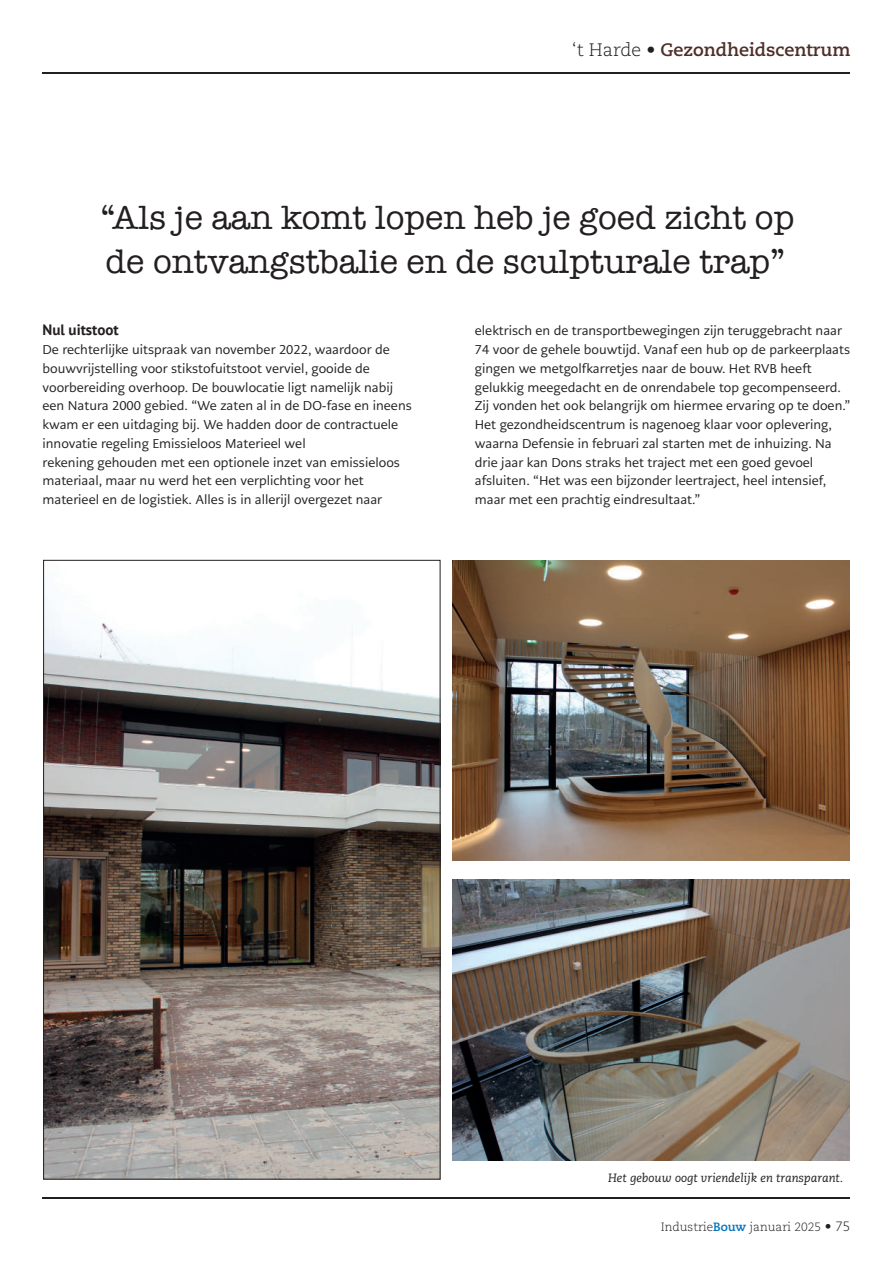
<style>
.page{position:relative;width:893px;height:1263px;background:#fff}
.page>*{position:absolute;margin:0;border:0;box-sizing:border-box;transform-origin:0 0}
.t1{font:34.5px/44.1px "American Typewriter";color:#231f20}
.t2{font:700 18px "Caecilia LT Pro 75";color:#4e2e28}
.t3{font:700 15px "PT Sans";color:#231f20}
.t4{font:12.75px/18.8px "PMN Caecilia Sans Text";color:#231f20}
.t5{font:italic 12px "Caecilia LT Pro 56";color:#231f20}
.t6{font:300 12px "Caecilia LT Pro 45";color:#231f20}
.s1{font-family:"Caecilia LT Pro 45";font-weight:300;color:#231f20}
.s2{font-family:"Caecilia LT Pro 75";font-weight:700;color:#0072bc}
.s3{font-size:13.5px}
</style>
<div class="page">
<hr style="left:43px;top:72px;width:807px;height:1px;background:#231f20">
<hr style="left:43px;top:1198px;width:807px;height:1px;background:#231f20">
<img style="left:46px;top:598px;width:392px;height:579px">
<img style="left:453px;top:560px;width:396px;height:300px">
<img style="left:453px;top:879px;width:396px;height:281px">
<h2 class="t2" style="left:572px;top:38px;width:280px"><span class="s1">‘t Harde •</span> Gezondheidscentrum</h2>
<h1 class="t1" style="left:101px;top:194px;width:695px">“Als je aan komt lopen heb je goed zicht op de ontvangstbalie en de sculpturale trap”</h1>
<p class="t3" style="left:43px;top:320px;width:78px">Nul uitstoot</p>
<p class="t4" style="left:43px;top:340px;width:371px">De rechterlijke uitspraak van november 2022, waardoor de bouwvrijstelling voor stikstofuitstoot verviel, gooide de voorbereiding overhoop. De bouwlocatie ligt namelijk nabij een Natura 2000 gebied. “We zaten al in de DO-fase en ineens kwam er een uitdaging bij. We hadden door de contractuele innovatie regeling Emissieloos Materieel wel<br>rekening gehouden met een optionele inzet van emissieloos materiaal, maar nu werd het een verplichting voor het materieel en de logistiek. Alles is in allerijl overgezet naar</p>
<p class="t4" style="left:475px;top:321px;width:377px">elektrisch en de transportbewegingen zijn teruggebracht naar 74 voor de gehele bouwtijd. Vanaf een hub op de parkeerplaats gingen we metgolfkarretjes naar de bouw. Het RVB heeft gelukkig meegedacht en de onrendabele top gecompenseerd.<br>Zij vonden het ook belangrijk om hiermee ervaring op te doen.” Het gezondheidscentrum is nagenoeg klaar voor oplevering, waarna Defensie in februari zal starten met de inhuizing. Na drie jaar kan Dons straks het traject met een goed gevoel afsluiten. “Het was een bijzonder leertraject, heel intensief, maar met een prachtig eindresultaat.”</p>
<p class="t5" style="left:608px;top:1170px;width:237px">Het gebouw oogt vriendelijk en transparant.</p>
<p class="t6" style="left:661px;top:1219px;width:191px">Industrie<span class="s2">Bouw</span> januari 2025 <span class="s3">• 75</span></p>
</div>
